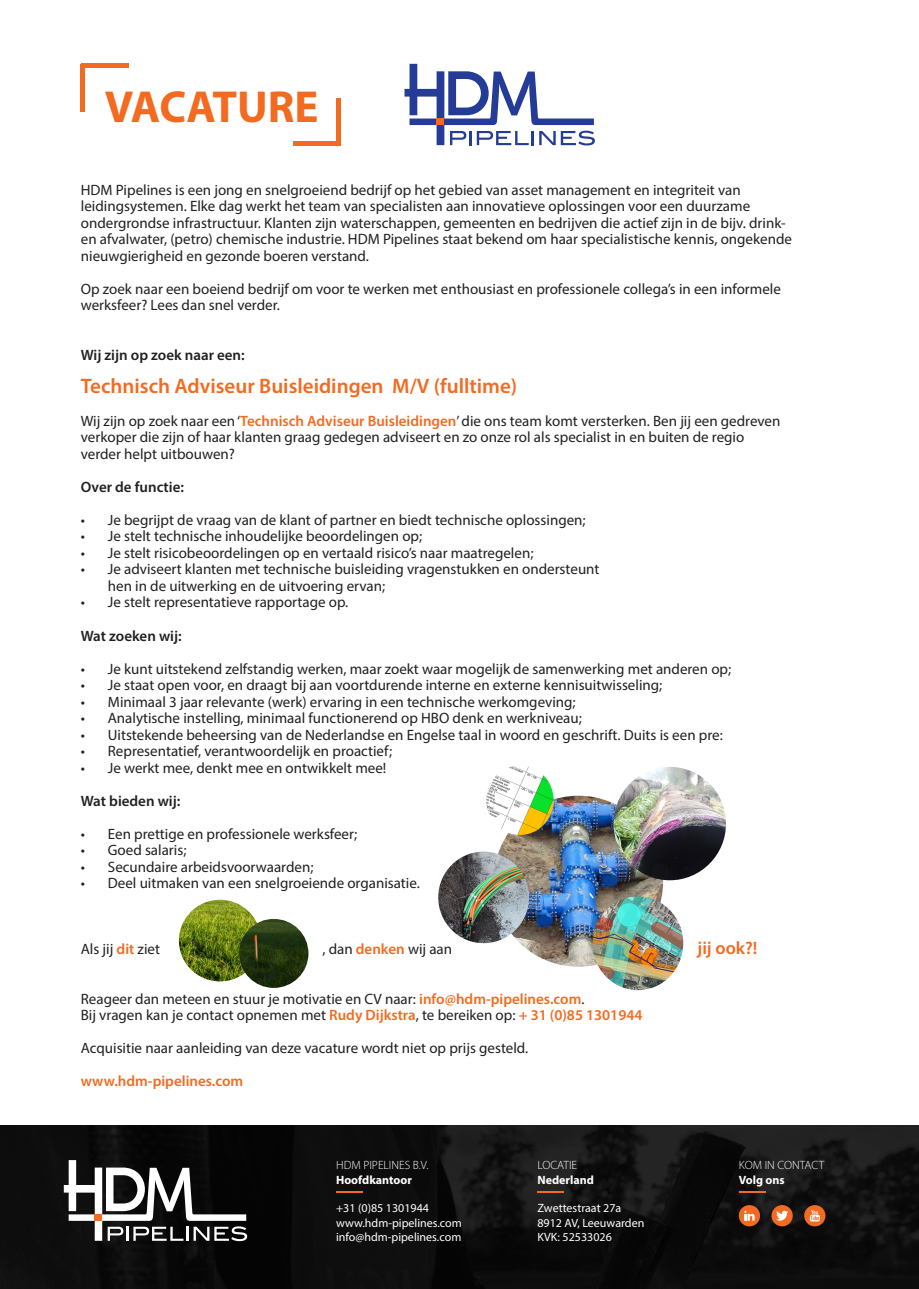
<style>
.page{position:relative;width:919px;height:1289px;background:#fff}
.page>*{position:absolute;margin:0;border:0;box-sizing:border-box;transform-origin:0 0}
.t1{font:700 45px "Myriad Pro";color:#f36a21}
.t2{font:600 21px "Myriad Pro";color:#f36a21}
.t3{font:600 18px "Myriad Pro";color:#f36a21}
.t4{font:15px/16.5px "Myriad Pro";color:#231f20}
.t5{font:600 15px "Myriad Pro";color:#231f20}
.t6{font:600 15px "Myriad Pro";color:#f36a21}
.t7{font:12px "Myriad Pro";color:#fff}
.t8{font:300 12px "Myriad Pro";color:#fff}
.t9{font:700 12px "Myriad Pro";color:#fff}
.s1{font-weight:600;color:#f36a21}
</style>
<div class="page">
<img style="left:0;top:1125px;width:918px;height:163px">
<svg style="left:64px;top:1160px;width:183px;height:81px"></svg>
<svg style="left:336px;top:1191px;width:27px;height:1px"></svg>
<svg style="left:537px;top:1191px;width:27px;height:1px"></svg>
<svg style="left:738px;top:1191px;width:27px;height:1px"></svg>
<hr style="left:81px;top:64px;width:48px;height:4px;background:#f36a21">
<hr style="left:81px;top:64px;width:4px;height:48px;background:#f36a21">
<hr style="left:293px;top:141px;width:48px;height:4px;background:#f36a21">
<div style="left:336px;top:98px;width:5px;height:47px;background:#f36a21"></div>
<svg style="left:404px;top:64px;width:191px;height:81px"></svg>
<img style="left:493px;top:795px;width:170px;height:171px">
<img style="left:438px;top:851px;width:91px;height:92px;border-radius:46px">
<img style="left:613px;top:767px;width:113px;height:113px">
<img style="left:592px;top:896px;width:91px;height:94px">
<img style="left:486px;top:766px;width:67px;height:69px">
<img style="left:179px;top:899px;width:82px;height:82px;border-radius:41px">
<img style="left:239px;top:918px;width:69px;height:69px;border-radius:35px">
<svg style="left:738px;top:1204px;width:22px;height:22px"></svg>
<svg style="left:771px;top:1204px;width:21px;height:22px"></svg>
<svg style="left:804px;top:1204px;width:21px;height:22px"></svg>
<svg style="left:809px;top:1209px;width:10px;height:12px"></svg>
<svg style="left:776px;top:1210px;width:12px;height:10px"></svg>
<svg style="left:744px;top:1210px;width:10px;height:10px"></svg>
<p class="t1" style="left:105px;top:77px;width:215px">VACATURE</p>
<p class="t4" style="left:81px;top:181px;width:712px">HDM Pipelines is een jong en snelgroeiend bedrijf op het gebied van asset management en integriteit van leidingsystemen. Elke dag werkt het team van specialisten aan innovatieve oplossingen voor een duurzame ondergrondse infrastructuur. Klanten zijn waterschappen, gemeenten en bedrijven die actief zijn in de bijv. drink&shy;en afvalwater, (petro) chemische industrie. HDM Pipelines staat bekend om haar specialistische kennis, ongekende nieuwgierigheid en gezonde boeren verstand.</p>
<p class="t4" style="left:81px;top:280px;width:701px">Op zoek naar een boeiend bedrijf om voor te werken met enthousiast en professionele collega’s in een informele werksfeer? Lees dan snel verder.</p>
<p class="t5" style="left:81px;top:345px;width:165px">Wij zijn op zoek naar een:</p>
<p class="t2" style="left:81px;top:372px;width:438px">Technisch Adviseur Buisleidingen M/V (fulltime)</p>
<p class="t4" style="left:81px;top:412px;width:701px">Wij zijn op zoek naar een ‘<span class="s1">Technisch Adviseur Buisleidingen</span>’ die ons team komt versterken. Ben jij een gedreven</p>
<p class="t4" style="left:81px;top:429px;width:665px">verkoper die zijn of haar klanten graag gedegen adviseert en zo onze rol als specialist in en buiten de regio</p>
<p class="t4" style="left:81px;top:445px;width:156px">verder helpt uitbouwen?</p>
<p class="t5" style="left:81px;top:477px;width:105px">Over de functie:</p>
<p class="t4" style="left:81px;top:511px;width:506px">• Je begrijpt de vraag van de klant of partner en biedt technische oplossingen;</p>
<p class="t4" style="left:81px;top:528px;width:343px">• Je stelt technische inhoudelijke beoordelingen op;</p>
<p class="t4" style="left:81px;top:544px;width:454px">• Je stelt risicobeoordelingen op en vertaald risico’s naar maatregelen;</p>
<p class="t4" style="left:108px;top:561px;width:493px;text-indent:-27px">• Je adviseert klanten met technische buisleiding vragenstukken en ondersteunt hen in de uitwerking en de uitvoering ervan;</p>
<p class="t4" style="left:81px;top:594px;width:269px">• Je stelt representatieve rapportage op.</p>
<p class="t5" style="left:81px;top:626px;width:102px">Wat zoeken wij:</p>
<p class="t4" style="left:81px;top:660px;width:652px">• Je kunt uitstekend zelfstandig werken, maar zoekt waar mogelijk de samenwerking met anderen op;</p>
<p class="t4" style="left:81px;top:676px;width:583px">• Je staat open voor, en draagt bij aan voortdurende interne en externe kennisuitwisseling;</p>
<p class="t4" style="left:81px;top:693px;width:496px">• Minimaal 3 jaar relevante (werk) ervaring in een technische werkomgeving;</p>
<p class="t4" style="left:81px;top:709px;width:502px">• Analytische instelling, minimaal functionerend op HBO denk en werkniveau;</p>
<p class="t4" style="left:81px;top:726px;width:643px">• Uitstekende beheersing van de Nederlandse en Engelse taal in woord en geschrift. Duits is een pre:</p>
<p class="t4" style="left:81px;top:742px;width:313px">• Representatief, verantwoordelijk en proactief;</p>
<p class="t4" style="left:81px;top:759px;width:307px">• Je werkt mee, denkt mee en ontwikkelt mee!</p>
<p class="t5" style="left:81px;top:791px;width:101px">Wat bieden wij:</p>
<p class="t4" style="left:81px;top:825px;width:278px">• Een prettige en professionele werksfeer;</p>
<p class="t4" style="left:81px;top:841px;width:107px">• Goed salaris;</p>
<p class="t4" style="left:81px;top:858px;width:234px">• Secundaire arbeidsvoorwaarden;</p>
<p class="t4" style="left:81px;top:874px;width:340px">• Deel uitmaken van een snelgroeiende organisatie.</p>
<p class="t4" style="left:81px;top:940px;width:81px">Als jij <span class="s1">dit</span> ziet</p>
<p class="t4" style="left:322px;top:940px;width:131px">, dan <span class="s1">denken</span> wij aan</p>
<p class="t3" style="left:697px;top:936px;width:61px">jij ook?!</p>
<p class="t4" style="left:81px;top:990px;width:505px">Reageer dan meteen en stuur je motivatie en CV naar: <span class="s1">info@hdm-pipelines.com</span>.</p>
<p class="t4" style="left:81px;top:1006px;width:563px">Bij vragen kan je contact opnemen met <span class="s1">Rudy Dijkstra</span>, te bereiken op: <span class="s1">+ 31 (0)85 1301944</span></p>
<p class="t4" style="left:81px;top:1039px;width:449px">Acquisitie naar aanleiding van deze vacature wordt niet op prijs gesteld.</p>
<p class="t6" style="left:81px;top:1071px;width:164px">www.hdm-pipelines.com</p>
<p class="t8" style="left:336px;top:1157px;width:94px">HDM PIPELINES B.V.</p>
<p class="t9" style="left:336px;top:1171px;width:77px">Hoofdkantoor</p>
<p class="t7" style="left:336px;top:1200px;width:94px">+31 (0)85 1301944</p>
<p class="t7" style="left:336px;top:1215px;width:127px">www.hdm-pipelines.com</p>
<p class="t7" style="left:336px;top:1229px;width:127px">info@hdm-pipelines.com</p>
<p class="t8" style="left:537px;top:1157px;width:41px">LOCATIE</p>
<p class="t9" style="left:537px;top:1171px;width:58px">Nederland</p>
<p class="t7" style="left:537px;top:1200px;width:85px">Zwettestraat 27a</p>
<p class="t7" style="left:537px;top:1215px;width:108px">8912 AV, Leeuwarden</p>
<p class="t7" style="left:537px;top:1229px;width:76px">KVK: 52533026</p>
<p class="t8" style="left:738px;top:1157px;width:87px">KOM IN CONTACT</p>
<p class="t9" style="left:738px;top:1171px;width:47px">Volg ons</p>
</div>
